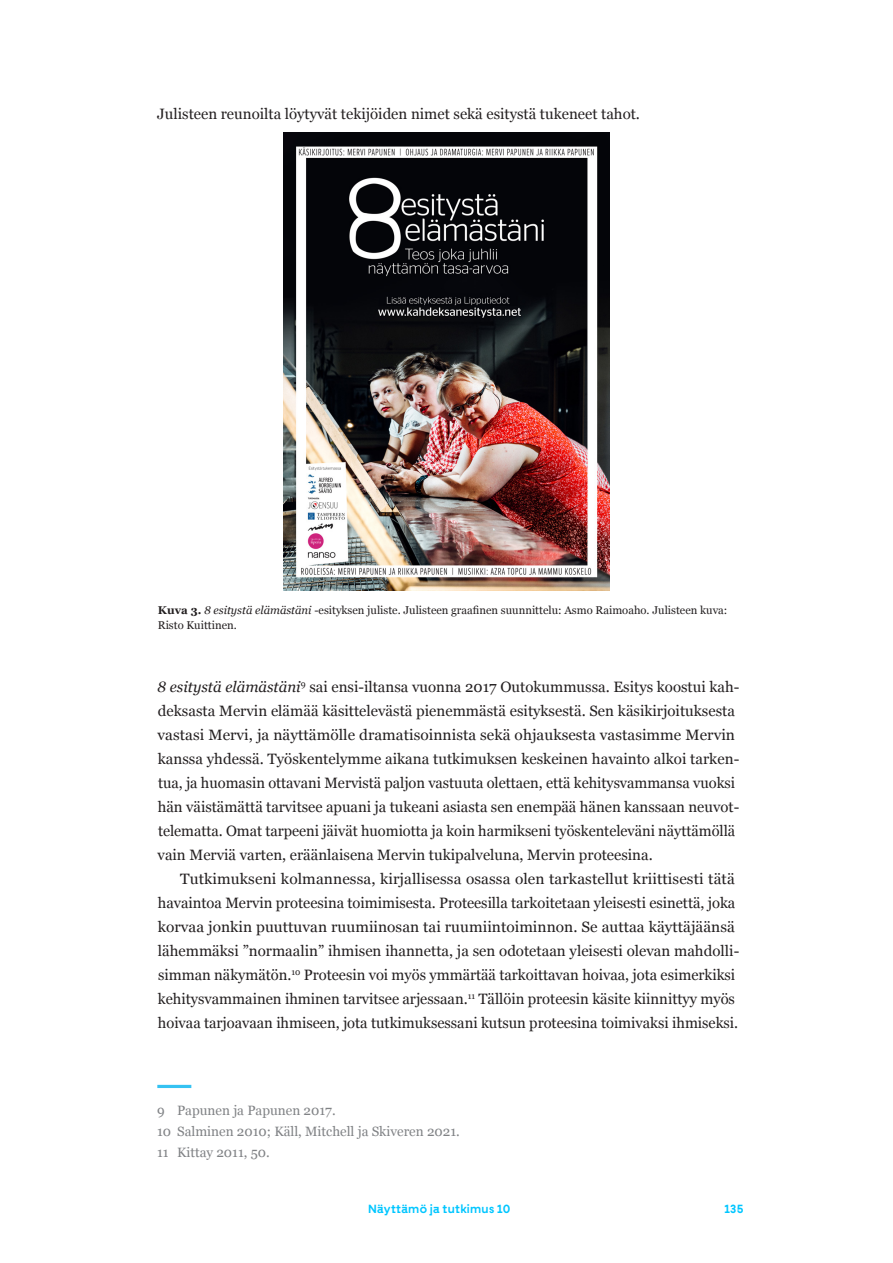
<style>
.page{position:relative;width:893px;height:1263px;background:#fff}
.page>*{position:absolute;margin:0;border:0;box-sizing:border-box;transform-origin:0 0}
.Leipäteksti_Toinen_kappale{font:15px/24px "Georgia";color:#231f20}
.Leipäteksti_Ensimmäinen_kappale{font:15px/24px "Georgia";color:#231f20}
.viite{font:13.5px "Georgia";color:#808285}
.t1{font:100 12px "Fractul Variable";letter-spacing:.025em;color:#00c6ff}
.kuvateksti{font:11.25px/15px "Georgia";color:#231f20}
.s1{font-weight:700}
.s2{font-style:italic}
</style>
<div class="page">
<hr style="left:157px;top:1085px;width:34px;height:3px;background:#35c2f2">
<img style="left:283px;top:133px;width:327px;height:457px">
<p class="Leipäteksti_Toinen_kappale" style="left:157px;top:101px;width:484px">Julisteen reunoilta löytyvät tekijöiden nimet sekä esitystä tukeneet tahot.</p>
<p class="kuvateksti" style="left:158px;top:602px;width:571px"><span class="s1">Kuva 3.</span> <span class="s2">8 esitystä elämästäni</span> -esityksen juliste. Julisteen graafinen suunnittelu: Asmo Raimoaho. Julisteen kuva:<br>Risto Kuittinen.</p>
<p class="Leipäteksti_Ensimmäinen_kappale" style="left:157px;top:674px;width:584px"><span class="s2">8 esitystä elämästäni</span><sup>9</sup> sai ensi-iltansa vuonna 2017 Outokummussa. Esitys koostui kah&shy;deksasta Mervin elämää käsittelevästä pienemmästä esityksestä. Sen käsikirjoituksesta vastasi Mervi, ja näyttämölle dramatisoinnista sekä ohjauksesta vastasimme Mervin kanssa yhdessä. Työskentelymme aikana tutkimuksen keskeinen havainto alkoi tarken&shy;tua, ja huomasin ottavani Mervistä paljon vastuuta olettaen, että kehitysvammansa vuoksi hän väistämättä tarvitsee apuani ja tukeani asiasta sen enempää hänen kanssaan neuvot&shy;telematta. Omat tarpeeni jäivät huomiotta ja koin harmikseni työskenteleväni näyttämöllä vain Merviä varten, eräänlaisena Mervin tukipalveluna, Mervin proteesina.</p>
<p class="Leipäteksti_Toinen_kappale" style="left:158px;top:866px;width:583px;text-indent:22px">Tutkimukseni kolmannessa, kirjallisessa osassa olen tarkastellut kriittisesti tätä havaintoa Mervin proteesina toimimisesta. Proteesilla tarkoitetaan yleisesti esinettä, joka korvaa jonkin puuttuvan ruumiinosan tai ruumiintoiminnon. Se auttaa käyttäjäänsä lähemmäksi ”normaalin” ihmisen ihannetta, ja sen odotetaan yleisesti olevan mahdolli&shy;simman näkymätön.<sup>10</sup> Proteesin voi myös ymmärtää tarkoittavan hoivaa, jota esimerkiksi kehitysvammainen ihminen tarvitsee arjessaan.<sup>11</sup> Tällöin proteesin käsite kiinnittyy myös hoivaa tarjoavaan ihmiseen, jota tutkimuksessani kutsun proteesina toimivaksi ihmiseksi.</p>
<p class="viite" style="left:157px;top:1100px;width:180px">9 Papunen ja Papunen 2017.</p>
<p class="viite" style="left:157px;top:1121px;width:304px">10 Salminen 2010; Käll, Mitchell ja Skiveren 2021.</p>
<p class="viite" style="left:157px;top:1142px;width:114px">11 Kittay 2011, 50.</p>
<p class="t1" style="left:368px;top:1202px;width:144px">Näyttämö ja tutkimus 10</p>
<p class="t1" style="left:724px;top:1202px;width:21px">135</p>
</div>
